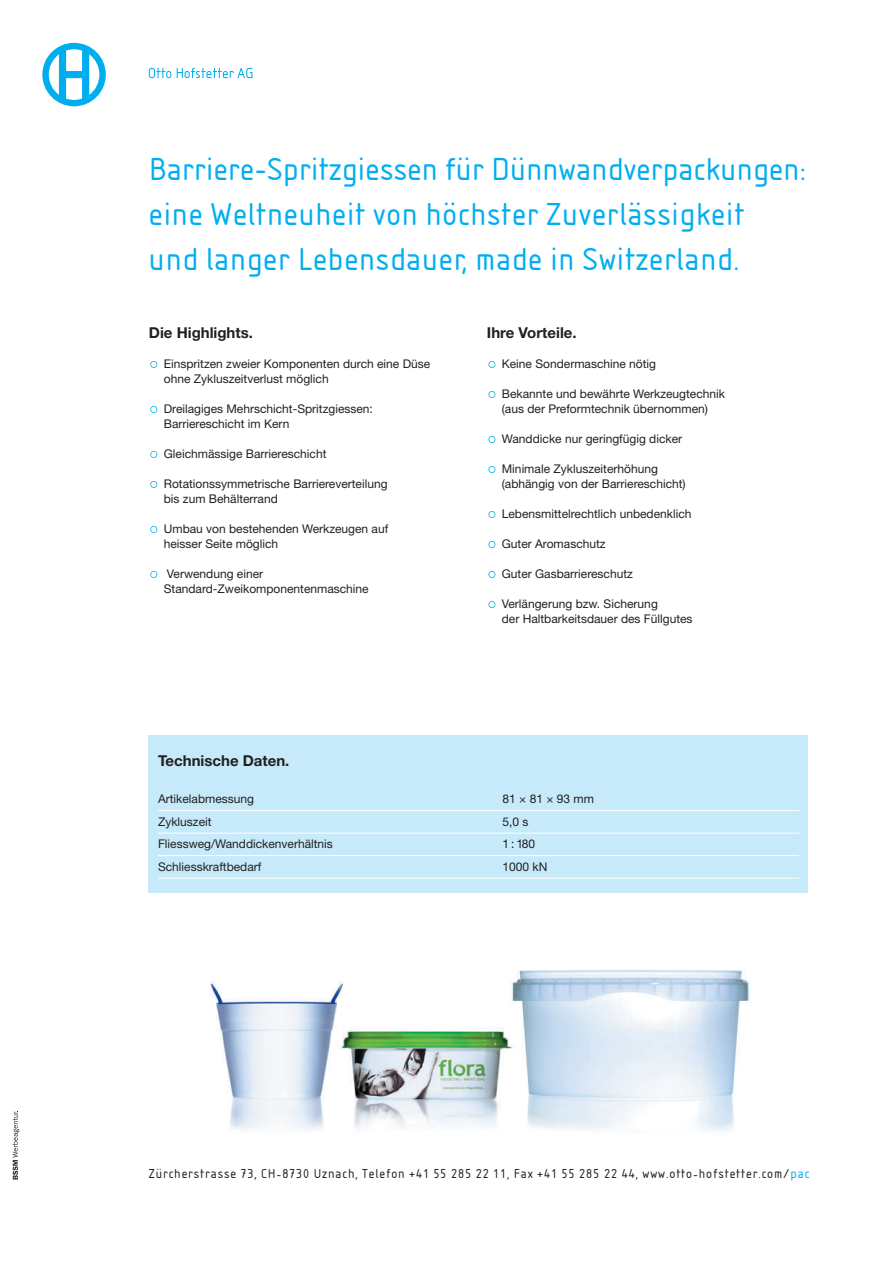
<style>
.page{position:relative;width:893px;height:1263px;background:#fff}
.page>*{position:absolute;margin:0;border:0;box-sizing:border-box;transform-origin:0 0}
.t1{font:33px/45px "Isonorm BEFOP";letter-spacing:.025em;color:#00aeef}
.t2{font:700 15px "Helvetica Neue LT";color:#231f20}
.t3{font:13.5px "Isonorm BEFOP";letter-spacing:.065em;color:#231f20}
.t4{font:12px/15px "Helvetica Neue LT";color:#231f20}
.s1{color:#00aeef}
</style>
<div class="page">
<div style="left:149px;top:735px;width:659px;height:158px;background:#c6eafa"></div>
<div style="left:150px;top:571px;width:7px;height:7px;border:2px solid #00aeef;border-radius:50%"></div>
<div style="left:150px;top:526px;width:7px;height:7px;border:2px solid #00aeef;border-radius:50%"></div>
<div style="left:150px;top:481px;width:7px;height:7px;border:2px solid #00aeef;border-radius:50%"></div>
<div style="left:150px;top:451px;width:7px;height:7px;border:2px solid #00aeef;border-radius:50%"></div>
<div style="left:150px;top:406px;width:7px;height:7px;border:2px solid #00aeef;border-radius:50%"></div>
<div style="left:150px;top:361px;width:7px;height:7px;border:2px solid #00aeef;border-radius:50%"></div>
<div style="left:488px;top:601px;width:7px;height:7px;border:2px solid #00aeef;border-radius:50%"></div>
<div style="left:488px;top:571px;width:7px;height:7px;border:2px solid #00aeef;border-radius:50%"></div>
<div style="left:488px;top:541px;width:7px;height:7px;border:2px solid #00aeef;border-radius:50%"></div>
<div style="left:488px;top:511px;width:7px;height:7px;border:2px solid #00aeef;border-radius:50%"></div>
<div style="left:488px;top:466px;width:7px;height:7px;border:2px solid #00aeef;border-radius:50%"></div>
<div style="left:488px;top:436px;width:7px;height:7px;border:2px solid #00aeef;border-radius:50%"></div>
<div style="left:488px;top:391px;width:7px;height:7px;border:2px solid #00aeef;border-radius:50%"></div>
<div style="left:488px;top:361px;width:7px;height:7px;border:2px solid #00aeef;border-radius:50%"></div>
<hr style="left:158px;top:810px;width:641px;height:1px;background:#fff">
<hr style="left:158px;top:833px;width:641px;height:1px;background:#fff">
<hr style="left:158px;top:855px;width:641px;height:1px;background:#fff">
<hr style="left:158px;top:878px;width:641px;height:1px;background:#fff">
<svg style="left:13px;top:1111px;width:6px;height:68px"></svg>
<svg style="left:149px;top:68px;width:22px;height:10px"></svg>
<svg style="left:177px;top:68px;width:75px;height:10px"></svg>
<svg style="left:42px;top:43px;width:64px;height:63px"></svg>
<img style="left:210px;top:970px;width:542px;height:161px">
<h1 class="t1" style="left:149px;top:147px;width:658px">Barriere-Spritzgiessen für Dünnwandverpackungen: eine Weltneuheit von höchster Zuverlässigkeit<br>und langer Lebensdauer, made in Switzerland.</h1>
<p class="t2" style="left:149px;top:327px;width:106px">Die Highlights.</p>
<p class="t4" style="left:164px;top:357px;width:268px">Einspritzen zweier Komponenten durch eine Düse ohne Zykluszeitverlust möglich</p>
<p class="t4" style="left:164px;top:402px;width:211px">Dreilagiges Mehrschicht-Spritzgiessen:<br>Barriereschicht im Kern</p>
<p class="t4" style="left:164px;top:447px;width:164px">Gleichmässige Barriereschicht</p>
<p class="t4" style="left:164px;top:477px;width:225px">Rotationssymmetrische Barriereverteilung bis zum Behälterrand</p>
<p class="t4" style="left:164px;top:522px;width:226px">Umbau von bestehenden Werkzeugen auf heisser Seite möglich</p>
<p class="t4" style="left:164px;top:567px;width:206px">Verwendung einer<br>Standard-Zweikomponentenmaschine</p>
<p class="t2" style="left:487px;top:327px;width:91px">Ihre Vorteile.</p>
<p class="t4" style="left:502px;top:357px;width:156px">Keine Sondermaschine nötig</p>
<p class="t4" style="left:502px;top:387px;width:225px">Bekannte und bewährte Werkzeugtechnik (aus der Preformtechnik übernommen)</p>
<p class="t4" style="left:502px;top:432px;width:182px">Wanddicke nur geringfügig dicker</p>
<p class="t4" style="left:502px;top:462px;width:185px">Minimale Zykluszeiterhöhung (abhängig von der Barriereschicht)</p>
<p class="t4" style="left:502px;top:507px;width:191px">Lebensmittelrechtlich unbedenklich</p>
<p class="t4" style="left:502px;top:537px;width:105px">Guter Aromaschutz</p>
<p class="t4" style="left:502px;top:567px;width:133px">Guter Gasbarriereschutz</p>
<p class="t4" style="left:502px;top:597px;width:192px">Verlängerung bzw. Sicherung<br>der Haltbarkeitsdauer des Füllgutes</p>
<p class="t2" style="left:158px;top:755px;width:133px">Technische Daten.</p>
<p class="t4" style="left:158px;top:792px;width:98px">Artikelabmessung</p>
<p class="t4" style="left:502px;top:792px;width:93px">81 × 81 × 93 mm</p>
<p class="t4" style="left:158px;top:815px;width:55px">Zykluszeit</p>
<p class="t4" style="left:502px;top:815px;width:28px">5,0 s</p>
<p class="t4" style="left:158px;top:837px;width:176px">Fliessweg/Wanddickenverhältnis</p>
<p class="t4" style="left:502px;top:837px;width:34px">1:180</p>
<p class="t4" style="left:158px;top:860px;width:105px">Schliesskraftbedarf</p>
<p class="t4" style="left:502px;top:860px;width:46px">1000 kN</p>
<p class="t3" style="left:149px;top:1166px;width:662px">Zürcherstrasse 73, CH-8730 Uznach, Telefon +41 55 285 22 11, Fax +41 55 285 22 44, www.otto-hofstetter.com/<span class="s1">pac</span></p>
</div>
